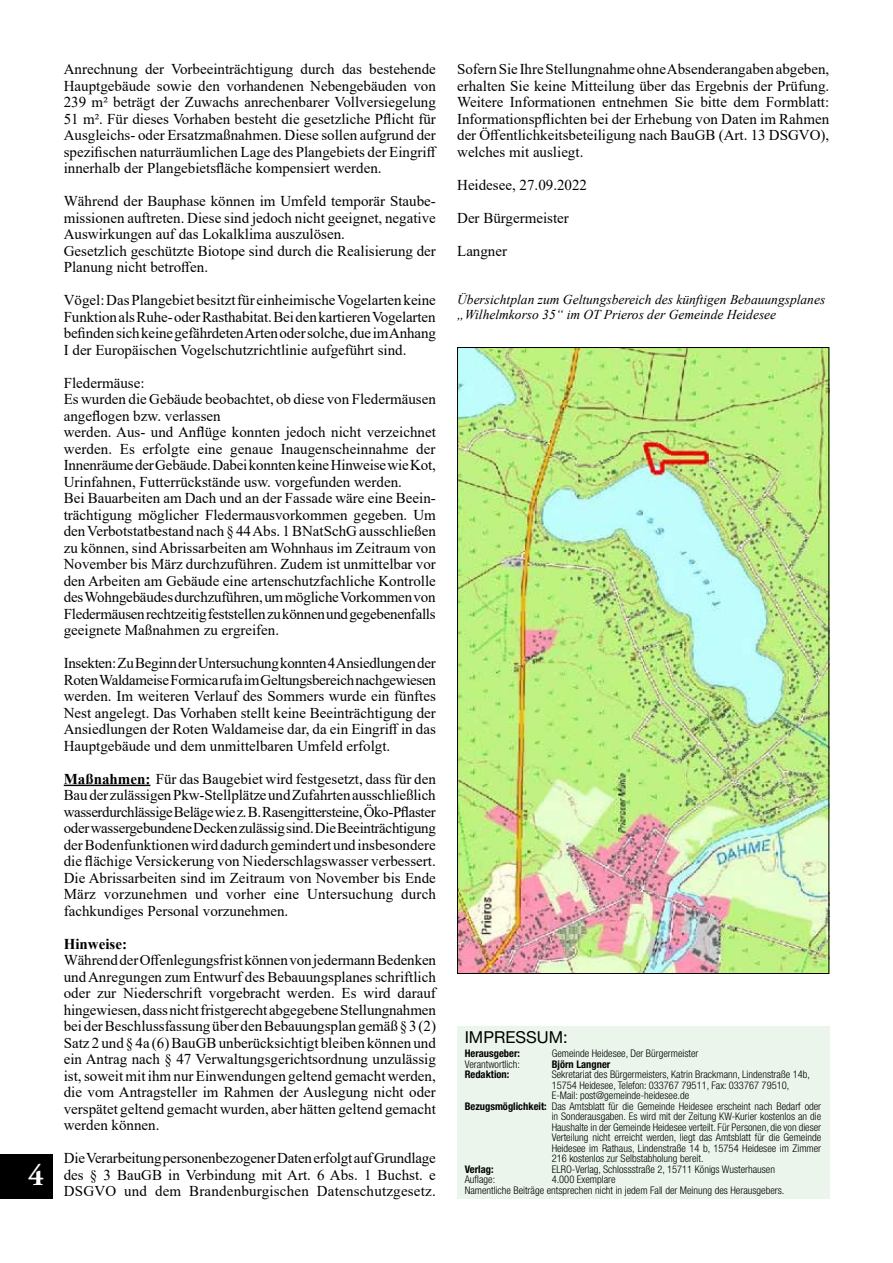
<style>
.page{position:relative;width:893px;height:1263px;background:#fff}
.page>*{position:absolute;margin:0;border:0;box-sizing:border-box;transform-origin:0 0}
.t1{font:700 30px "Adobe Garamond Pro";color:#fff}
.t2{font:16.5px "Helvetica Neue LT Std";color:#000}
.t3{font:15px/16.5px "Times New Roman";color:#000;text-align:justify}
.t4{font:700 15px "Times New Roman";color:#000}
.t5{font:italic 13.5px/15px "Times New Roman";color:#000}
.t6{font:300 condensed 10.5px/10.5px "Helvetica Neue LT Std";color:#000}
.t7{font:700 condensed 10.5px "Helvetica Neue LT Std";color:#000}
.s1{font-weight:700}
</style>
<div class="page">
<div style="left:0;top:1154px;width:52px;height:45px;background:#000"></div>
<hr style="left:64px;top:785px;width:86px;height:1px;background:#000">
<img style="left:459px;top:349px;width:368px;height:623px">
<div style="left:457px;top:1026px;width:372px;height:173px;background:#ebf5ec"></div>
<h1 class="t1" style="left:28px;top:1158px;width:17px">4</h1>
<p class="t3" style="left:64px;top:60px;width:375px">Anrechnung der Vorbeeinträchtigung durch das bestehende Hauptgebäude sowie den vorhandenen Nebengebäuden von 239 m² beträgt der Zuwachs anrechenbarer Vollversiegelung 51 m². Für dieses Vorhaben besteht die gesetzliche Pflicht für Ausgleichs- oder Ersatzmaßnahmen. Diese sollen aufgrund der spezifischen naturräumlichen Lage des Plangebiets der Eingriff innerhalb der Plangebietsfläche kompensiert werden.</p>
<p class="t3" style="left:64px;top:192px;width:374px;text-align:left">Während der Bauphase können im Umfeld temporär Staube&shy;missionen auftreten. Diese sind jedoch nicht geeignet, negative Auswirkungen auf das Lokalklima auszulösen.<br>Gesetzlich geschützte Biotope sind durch die Realisierung der Planung nicht betroffen.</p>
<p class="t3" style="left:64px;top:291px;width:374px">Vögel: Das Plangebiet besitzt für einheimische Vogelarten keine Funktion als Ruhe- oder Rasthabitat. Bei den kartieren Vogelarten befinden sich keine gefährdeten Arten oder solche, due im Anhang I der Europäischen Vogelschutzrichtlinie aufgeführt sind.</p>
<p class="t3" style="left:64px;top:374px;width:374px;text-align:left">Fledermäuse:<br>Es wurden die Gebäude beobachtet, ob diese von Fledermäusen angeflogen bzw. verlassen<br>werden. Aus- und Anflüge konnten jedoch nicht verzeichnet werden. Es erfolgte eine genaue Inaugenscheinnahme der Innenräume der Gebäude. Dabei konnten keine Hinweise wie Kot, Urinfahnen, Futterrückstände usw. vorgefunden werden.<br>Bei Bauarbeiten am Dach und an der Fassade wäre eine Beein&shy;trächtigung möglicher Fledermausvorkommen gegeben. Um den Verbotstatbestand nach § 44 Abs. 1 BNatSchG ausschließen zu können, sind Abrissarbeiten am Wohnhaus im Zeitraum von November bis März durchzuführen. Zudem ist unmittelbar vor den Arbeiten am Gebäude eine artenschutzfachliche Kontrolle des Wohngebäudes durchzuführen, um mögliche Vorkommen von Fledermäusen rechtzeitig feststellen zu können und gegebenenfalls geeignete Maßnahmen zu ergreifen.</p>
<p class="t3" style="left:64px;top:654px;width:374px">Insekten: Zu Beginn der Untersuchung konnten 4 Ansiedlungen der Roten Waldameise Formica rufa im Geltungsbereich nachgewiesen werden. Im weiteren Verlauf des Sommers wurde ein fünftes Nest angelegt. Das Vorhaben stellt keine Beeinträchtigung der Ansiedlungen der Roten Waldameise dar, da ein Eingriff in das Hauptgebäude und dem unmittelbaren Umfeld erfolgt.</p>
<p class="t3" style="left:64px;top:770px;width:374px"><span class="s1">Maßnahmen:</span> Für das Baugebiet wird festgesetzt, dass für den Bau der zulässigen Pkw-Stellplätze und Zufahrten ausschließlich wasserdurchlässige Beläge wie z. B. Rasengittersteine, Öko-Pflaster oder wassergebundene Decken zulässig sind. Die Beeinträchtigung der Bodenfunktionen wird dadurch gemindert und insbesondere die flächige Versickerung von Niederschlagswasser verbessert.<br>Die Abrissarbeiten sind im Zeitraum von November bis Ende März vorzunehmen und vorher eine Untersuchung durch fachkundiges Personal vorzunehmen.</p>
<p class="t4" style="left:64px;top:933px;width:65px">Hinweise:</p>
<p class="t3" style="left:64px;top:951px;width:374px">Während der Offenlegungsfrist können von jedermann Bedenken und Anregungen zum Entwurf des Bebauungsplanes schriftlich oder zur Niederschrift vorgebracht werden. Es wird darauf hingewiesen, dass nicht fristgerecht abgegebene Stellungnahmen bei der Beschlussfassung über den Bebauungsplan gemäß § 3 (2)<br>Satz 2 und § 4a (6) BauGB unberücksichtigt bleiben können und ein Antrag nach § 47 Verwaltungsgerichtsordnung unzulässig ist, soweit mit ihm nur Einwendungen geltend gemacht werden, die vom Antragsteller im Rahmen der Auslegung nicht oder verspätet geltend gemacht wurden, aber hätten geltend gemacht werden können.</p>
<p class="t3" style="left:64px;top:1149px;width:374px">Die Verarbeitung personenbezogener Daten erfolgt auf Grundlage des § 3 BauGB in Verbindung mit Art. 6 Abs. 1 Buchst. e DSGVO und dem Brandenburgischen Datenschutzgesetz.</p>
<p class="t3" style="left:457px;top:60px;width:374px">Sofern Sie Ihre Stellungnahme ohne Absenderangaben abgeben, erhalten Sie keine Mitteilung über das Ergebnis der Prüfung.<br>Weitere Informationen entnehmen Sie bitte dem Formblatt:<br>Informationspflichten bei der Erhebung von Daten im Rahmen der Öffentlichkeitsbeteiligung nach BauGB (Art. 13 DSGVO), welches mit ausliegt.</p>
<p class="t3" style="left:457px;top:176px;width:131px">Heidesee, 27.09.2022</p>
<p class="t3" style="left:457px;top:209px;width:113px">Der Bürgermeister</p>
<p class="t3" style="left:457px;top:242px;width:51px">Langner</p>
<p class="t5" style="left:457px;top:291px;width:370px">Übersichtplan zum Geltungsbereich des künftigen Bebauungsplanes „Wilhelmkorso 35“ im OT Prieros der Gemeinde Heidesee</p>
<p class="t2" style="left:465px;top:1027px;width:104px">IMPRESSUM:</p>
<p class="t7" style="left:465px;top:1047px;width:57px">Herausgeber:</p>
<p class="t6" style="left:552px;top:1048px;width:148px">Gemeinde Heidesee, Der Bürgermeister</p>
<p class="t6" style="left:465px;top:1059px;width:57px">Verantwortlich:</p>
<p class="t7" style="left:552px;top:1058px;width:60px">Björn Langner</p>
<p class="t7" style="left:465px;top:1068px;width:46px">Redaktion:</p>
<p class="t6" style="left:552px;top:1069px;width:260px">Sekretariat des Bürgermeisters, Katrin Brackmann, Lindenstraße 14b,</p>
<p class="t6" style="left:552px;top:1080px;width:239px">15754 Heidesee, Telefon: 033767 79511, Fax: 033767 79510,</p>
<p class="t6" style="left:552px;top:1090px;width:139px">E-Mail: post@gemeinde-heidesee.de</p>
<p class="t6" style="left:465px;top:1101px;width:358px"><span class="s1">Bezugsmöglichkeit:</span> Das Amtsblatt für die Gemeinde Heidesee erscheint nach Bedarf oder</p>
<p class="t6" style="left:552px;top:1111px;width:271px">in Sonderausgaben. Es wird mit der Zeitung KW-Kurier kostenlos an die</p>
<p class="t6" style="left:552px;top:1122px;width:271px">Haushalte in der Gemeinde Heidesee verteilt. Für Personen, die von dieser</p>
<p class="t6" style="left:552px;top:1132px;width:271px">Verteilung nicht erreicht werden, liegt das Amtsblatt für die Gemeinde</p>
<p class="t6" style="left:552px;top:1143px;width:271px">Heidesee im Rathaus, Lindenstraße 14 b, 15754 Heidesee im Zimmer</p>
<p class="t6" style="left:552px;top:1153px;width:153px">216 kostenlos zur Selbstabholung bereit.</p>
<p class="t7" style="left:465px;top:1163px;width:30px">Verlag:</p>
<p class="t6" style="left:552px;top:1164px;width:225px">ELRO-Verlag, Schlossstraße 2, 15711 Königs Wusterhausen</p>
<p class="t6" style="left:465px;top:1174px;width:32px">Auflage:</p>
<p class="t6" style="left:465px;top:1174px;width:321px;text-indent:87px">4.000 Exemplare<br>Namentliche Beiträge entsprechen nicht in jedem Fall der Meinung des Herausgebers.</p>
</div>
